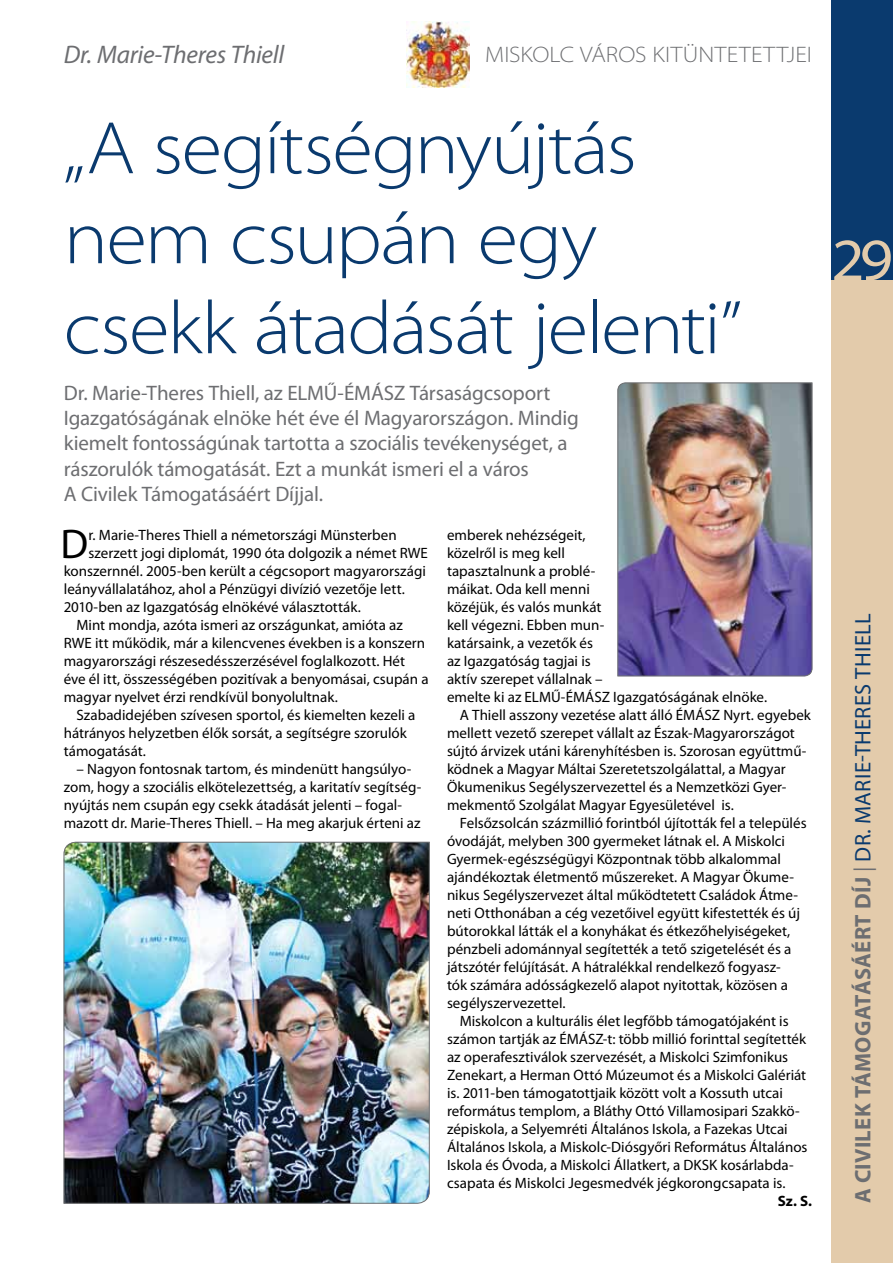
<style>
.page{position:relative;width:893px;height:1263px;background:#fff}
.page>*{position:absolute;margin:0;border:0;box-sizing:border-box;transform-origin:0 0}
.t1{font:300 semi-expanded 75px/90px "Myriad Pro";letter-spacing:-.02em;color:#0a3a6e}
.t2{font:semi-expanded 60px "Myriad Pro";color:#e3cbab}
.t3{font:41.7px "Myriad Pro";color:#000}
.t4{font:italic 25.5px "Myriad Pro";letter-spacing:-.01em;color:#6d6e71}
.t5{font:700 22.5px "Myriad Pro";color:#6d6e71}
.t6{font:300 semi-expanded 22.5px "Myriad Pro";letter-spacing:.01em;color:#6d6e71}
.t7{font:21px/25.2px "Myriad Pro";letter-spacing:-.005em;color:#6d6e71}
.t8{font:15px/18px "Myriad Pro";color:#000}
.t9{font:700 15px "Myriad Pro";color:#000}
.s1{font-weight:400}
.s2{font-weight:400;color:#0a3a6e}
</style>
<div class="page">
<div style="left:831px;top:0;width:62px;height:1263px;background:#e3cbab"></div>
<div style="left:831px;top:0;width:62px;height:280px;background:#0a3a6e"></div>
<img style="left:406px;top:21px;width:64px;height:66px">
<img style="left:617px;top:382px;width:195px;height:294px">
<img style="left:64px;top:842px;width:366px;height:361px">
<h3 class="t4" style="left:64px;top:39px;width:222px">Dr. Marie-Theres Thiell</h3>
<h3 class="t6" style="left:485px;top:42px;width:328px">Miskolc város kitüntetettjei</h3>
<h1 class="t1" style="left:64px;top:104px;width:679px">„A segítségnyújtás nem csupán egy csekk átadását jelenti”</h1>
<p class="t7" style="left:64px;top:380px;width:517px">Dr. Marie-Theres Thiell, az ELMŰ-ÉMÁSZ Társaságcsoport Igazgatóságának elnöke hét éve él Magyarországon. Mindig kiemelt fontosságúnak tartotta a szociális tevékenységet, a rászorulók támogatását. Ezt a munkát ismeri el a város<br>A Civilek Támogatásáért Díjjal.</p>
<h3 class="t3" style="left:61px;top:518px;width:29px">D</h3>
<p class="t8" style="left:88px;top:526px;width:310px">r. Marie-Theres Thiell a németországi Münsterben</p>
<p class="t8" style="left:88px;top:544px;width:341px">szerzett jogi diplomát, 1990 óta dolgozik a német RWE</p>
<p class="t8" style="left:64px;top:562px;width:364px">konszernnél. 2005-ben került a cégcsoport magyarországi</p>
<p class="t8" style="left:64px;top:580px;width:343px">leányvállalatához, ahol a Pénzügyi divízió vezetője lett.</p>
<p class="t8" style="left:64px;top:598px;width:299px">2010-ben az Igazgatóság elnökévé választották.</p>
<p class="t8" style="left:77px;top:616px;width:328px">Mint mondja, azóta ismeri az országunkat, amióta az</p>
<p class="t8" style="left:64px;top:634px;width:363px">RWE itt működik, már a kilencvenes években is a konszern</p>
<p class="t8" style="left:64px;top:652px;width:343px">magyarországi részesedésszerzésével foglalkozott. Hét</p>
<p class="t8" style="left:64px;top:670px;width:366px">éve él itt, összességében pozitívak a benyomásai, csupán a</p>
<p class="t8" style="left:64px;top:688px;width:276px">magyar nyelvet érzi rendkívül bonyolultnak.</p>
<p class="t8" style="left:77px;top:706px;width:340px">Szabadidejében szívesen sportol, és kiemelten kezeli a</p>
<p class="t8" style="left:64px;top:724px;width:345px">hátrányos helyzetben élők sorsát, a segítségre szorulók</p>
<p class="t8" style="left:64px;top:742px;width:84px">támogatását.</p>
<p class="t8" style="left:64px;top:760px;width:359px;text-indent:13px">– Nagyon fontosnak tartom, és mindenütt hangsúlyo&shy;zom, hogy a szociális elkötelezettség, a karitatív segítség&shy;nyújtás nem csupán egy csekk átadását jelenti – fogal&shy;mazott dr. Marie-Theres Thiell. – Ha meg akarjuk érteni az</p>
<p class="t8" style="left:447px;top:526px;width:140px">emberek nehézségeit,</p>
<p class="t8" style="left:447px;top:544px;width:119px">közelről is meg kell</p>
<p class="t8" style="left:447px;top:562px;width:150px">tapasztalnunk a problé-</p>
<p class="t8" style="left:447px;top:580px;width:144px">máikat. Oda kell menni</p>
<p class="t8" style="left:447px;top:598px;width:156px">közéjük, és valós munkát</p>
<p class="t8" style="left:447px;top:616px;width:159px">kell végezni. Ebben mun-</p>
<p class="t8" style="left:447px;top:634px;width:148px">katársaink, a vezetők és</p>
<p class="t8" style="left:447px;top:652px;width:145px">az Igazgatóság tagjai is</p>
<p class="t8" style="left:447px;top:670px;width:157px">aktív szerepet vállalnak –</p>
<p class="t8" style="left:447px;top:688px;width:322px">emelte ki az ELMŰ-ÉMÁSZ Igazgatóságának elnöke.</p>
<p class="t8" style="left:460px;top:706px;width:353px">A Thiell asszony vezetése alatt álló ÉMÁSZ Nyrt. egyebek</p>
<p class="t8" style="left:447px;top:724px;width:349px">mellett vezető szerepet vállalt az Észak-Magyarországot</p>
<p class="t8" style="left:447px;top:742px;width:361px">sújtó árvizek utáni kárenyhítésben is. Szorosan együttmű-</p>
<p class="t8" style="left:447px;top:760px;width:340px">ködnek a Magyar Máltai Szeretetszolgálattal, a Magyar</p>
<p class="t8" style="left:447px;top:778px;width:341px">Ökumenikus Segélyszervezettel és a Nemzetközi Gyer-</p>
<p class="t8" style="left:447px;top:796px;width:288px">mekmentő Szolgálat Magyar Egyesületével is.</p>
<p class="t8" style="left:460px;top:814px;width:348px">Felsőzsolcán százmillió forintból újították fel a település</p>
<p class="t8" style="left:447px;top:832px;width:340px">óvodáját, melyben 300 gyermeket látnak el. A Miskolci</p>
<p class="t8" style="left:447px;top:850px;width:335px">Gyermek-egészségügyi Központnak több alkalommal</p>
<p class="t8" style="left:447px;top:868px;width:349px">ajándékoztak életmentő műszereket. A Magyar Ökume-</p>
<p class="t8" style="left:447px;top:886px;width:353px">nikus Segélyszervezet által működtetett Családok Átme-</p>
<p class="t8" style="left:447px;top:904px;width:354px">neti Otthonában a cég vezetőivel együtt kifestették és új</p>
<p class="t8" style="left:447px;top:922px;width:345px">bútorokkal látták el a konyhákat és étkezőhelyiségeket,</p>
<p class="t8" style="left:447px;top:940px;width:346px">pénzbeli adománnyal segítették a tető szigetelését és a</p>
<p class="t8" style="left:447px;top:958px;width:335px">játszótér felújítását. A hátralékkal rendelkező fogyasz-</p>
<p class="t8" style="left:447px;top:976px;width:342px">tók számára adósságkezelő alapot nyitottak, közösen a</p>
<p class="t8" style="left:447px;top:994px;width:120px">segélyszervezettel.</p>
<p class="t8" style="left:460px;top:1012px;width:330px">Miskolcon a kulturális élet legfőbb támogatójaként is</p>
<p class="t8" style="left:447px;top:1030px;width:361px">számon tartják az ÉMÁSZ-t: több millió forinttal segítették</p>
<p class="t8" style="left:447px;top:1048px;width:343px">az operafesztiválok szervezését, a Miskolci Szimfonikus</p>
<p class="t8" style="left:447px;top:1066px;width:361px">Zenekart, a Herman Ottó Múzeumot és a Miskolci Galériát</p>
<p class="t8" style="left:447px;top:1084px;width:337px">is. 2011-ben támogatottjaik között volt a Kossuth utcai</p>
<p class="t8" style="left:447px;top:1102px;width:354px">református templom, a Bláthy Ottó Villamosipari Szakkö-</p>
<p class="t8" style="left:447px;top:1120px;width:342px">zépiskola, a Selyemréti Általános Iskola, a Fazekas Utcai</p>
<p class="t8" style="left:447px;top:1138px;width:362px">Általános Iskola, a Miskolc-Diósgyőri Református Általános</p>
<p class="t8" style="left:447px;top:1156px;width:348px">Iskola és Óvoda, a Miskolci Állatkert, a DKSK kosárlabda-</p>
<p class="t8" style="left:447px;top:1174px;width:340px">csapata és Miskolci Jegesmedvék jégkorongcsapata is.</p>
<p class="t9" style="left:778px;top:1191px;width:36px">Sz. S.</p>
<h2 class="t2" style="left:831px;top:227px;width:63px">29</h2>
<h3 class="t5" style="left:848px;top:1203px;width:590px;rotate:-90deg">a civilek támogatásáértdíj <span class="s1">|</span> <span class="s2">dr. marie-theres thiell</span></h3>
</div>
